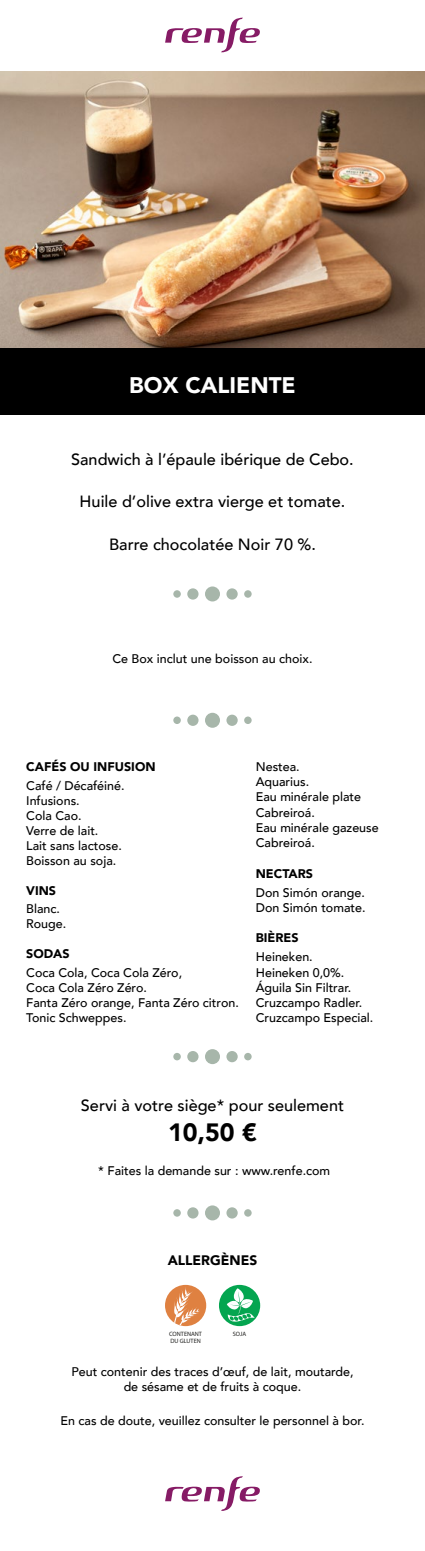
<style>
.page{position:relative;width:425px;height:1551px;background:#fff}
.page>*{position:absolute;margin:0;border:0;box-sizing:border-box;transform-origin:0 0}
.t1{font:900 25px "Avenir";color:#000}
.t2{font:900 22.5px "Avenir";color:#fff}
.t3{font:500 16.25px "Avenir";color:#000}
.t4{font:900 13.75px "Avenir";color:#000}
.t5{font:500 12.5px/15px "Avenir";color:#000}
.t6{font:900 12.5px "Avenir";color:#000}
.t7{font:6.25px "Myriad Pro";color:#1e1e1c}
</style>
<div class="page">
<img style="left:0;top:71px;width:425px;height:277px">
<div style="left:0;top:348px;width:425px;height:66px;background:#000"></div>
<svg style="left:165px;top:18px;width:95px;height:34px"></svg>
<div style="left:205px;top:586px;width:15px;height:15px;background:#a7b6aa;border-radius:50%"></div>
<div style="left:187px;top:588px;width:12px;height:11px;background:#a7b6aa;border-radius:50%"></div>
<div style="left:226px;top:588px;width:12px;height:11px;background:#a7b6aa;border-radius:50%"></div>
<div style="left:173px;top:590px;width:8px;height:8px;background:#a7b6aa;border-radius:50%"></div>
<div style="left:244px;top:590px;width:8px;height:8px;background:#a7b6aa;border-radius:50%"></div>
<div style="left:205px;top:713px;width:15px;height:15px;background:#a7b6aa;border-radius:50%"></div>
<div style="left:187px;top:714px;width:12px;height:12px;background:#a7b6aa;border-radius:50%"></div>
<div style="left:226px;top:714px;width:12px;height:12px;background:#a7b6aa;border-radius:50%"></div>
<div style="left:173px;top:716px;width:8px;height:8px;background:#a7b6aa;border-radius:50%"></div>
<div style="left:244px;top:716px;width:8px;height:8px;background:#a7b6aa;border-radius:50%"></div>
<div style="left:205px;top:1049px;width:15px;height:15px;background:#a7b6aa;border-radius:50%"></div>
<div style="left:187px;top:1051px;width:12px;height:11px;background:#a7b6aa;border-radius:50%"></div>
<div style="left:226px;top:1051px;width:12px;height:11px;background:#a7b6aa;border-radius:50%"></div>
<div style="left:173px;top:1053px;width:8px;height:7px;background:#a7b6aa;border-radius:50%"></div>
<div style="left:244px;top:1053px;width:8px;height:7px;background:#a7b6aa;border-radius:50%"></div>
<div style="left:205px;top:1205px;width:15px;height:15px;background:#a7b6aa;border-radius:50%"></div>
<div style="left:187px;top:1207px;width:12px;height:11px;background:#a7b6aa;border-radius:50%"></div>
<div style="left:226px;top:1207px;width:12px;height:11px;background:#a7b6aa;border-radius:50%"></div>
<div style="left:173px;top:1209px;width:8px;height:7px;background:#a7b6aa;border-radius:50%"></div>
<div style="left:244px;top:1209px;width:8px;height:7px;background:#a7b6aa;border-radius:50%"></div>
<svg style="left:165px;top:1476px;width:95px;height:35px"></svg>
<div style="left:219px;top:1284px;width:41px;height:42px;background:#04a550;border-radius:50%"></div>
<svg style="left:221px;top:1284px;width:34px;height:37px"></svg>
<div style="left:165px;top:1284px;width:41px;height:42px;background:#df8141;border-radius:50%"></div>
<svg style="left:172px;top:1286px;width:29px;height:39px"></svg>
<h2 class="t2" style="left:129px;top:365px;width:168px">BOX CALIENTE</h2>
<h3 class="t3" style="left:71px;top:445px;width:284px">Sandwich à l’épaule ibérique de Cebo.</h3>
<h3 class="t3" style="left:80px;top:487px;width:267px">Huile d’olive extra vierge et tomate.</h3>
<h3 class="t3" style="left:109px;top:530px;width:208px">Barre chocolatée Noir 70 %.</h3>
<p class="t5" style="left:112px;top:651px;width:202px">Ce Box inclut une boisson au choix.</p>
<p class="t6" style="left:26px;top:756px;width:131px">CAFÉS OU INFUSION</p>
<p class="t5" style="left:26px;top:777px;width:100px">Café / Décaféiné.<br>Infusions.<br>Cola Cao.<br>Verre de lait.<br>Lait sans lactose.<br>Boisson au soja.</p>
<p class="t6" style="left:26px;top:879px;width:31px">VINS</p>
<p class="t5" style="left:26px;top:901px;width:42px">Blanc.<br>Rouge.</p>
<p class="t6" style="left:26px;top:943px;width:45px">SODAS</p>
<p class="t5" style="left:26px;top:964px;width:214px">Coca Cola, Coca Cola Zéro,<br>Coca Cola Zéro Zéro.<br>Fanta Zéro orange, Fanta Zéro citron.<br>Tonic Schweppes.</p>
<p class="t5" style="left:256px;top:758px;width:124px">Nestea.<br>Aquarius.<br>Eau minérale plate<br>Cabreiroá.<br>Eau minérale gazeuse<br>Cabreiroá.</p>
<p class="t6" style="left:256px;top:862px;width:59px">NECTARS</p>
<p class="t5" style="left:256px;top:884px;width:111px">Don Simón orange.<br>Don Simón tomate.</p>
<p class="t6" style="left:256px;top:927px;width:44px">BIÈRES</p>
<p class="t5" style="left:256px;top:948px;width:119px">Heineken.<br>Heineken 0,0%.<br>Águila Sin Filtrar.<br>Cruzcampo Radler.<br>Cruzcampo Especial.</p>
<h3 class="t3" style="left:81px;top:1091px;width:265px">Servi à votre siège* pour seulement</h3>
<h1 class="t1" style="left:168px;top:1111px;width:90px">10,50 €</h1>
<p class="t5" style="left:98px;top:1162px;width:234px">* Faites la demande sur : www.renfe.com</p>
<p class="t4" style="left:168px;top:1248px;width:91px">ALLERGÈNES</p>
<p class="t7" style="left:169px;top:1330px;width:34px">CONTENANT</p>
<p class="t7" style="left:233px;top:1330px;width:15px">SOJA</p>
<p class="t7" style="left:170px;top:1337px;width:32px">DU GLUTEN</p>
<p class="t5" style="left:71px;top:1363px;width:284px;text-align:center">Peut contenir des traces d’œuf, de lait, moutarde, de sésame et de fruits à coque.</p>
<p class="t5" style="left:60px;top:1412px;width:306px">En cas de doute, veuillez consulter le personnel à bor.</p>
</div>
